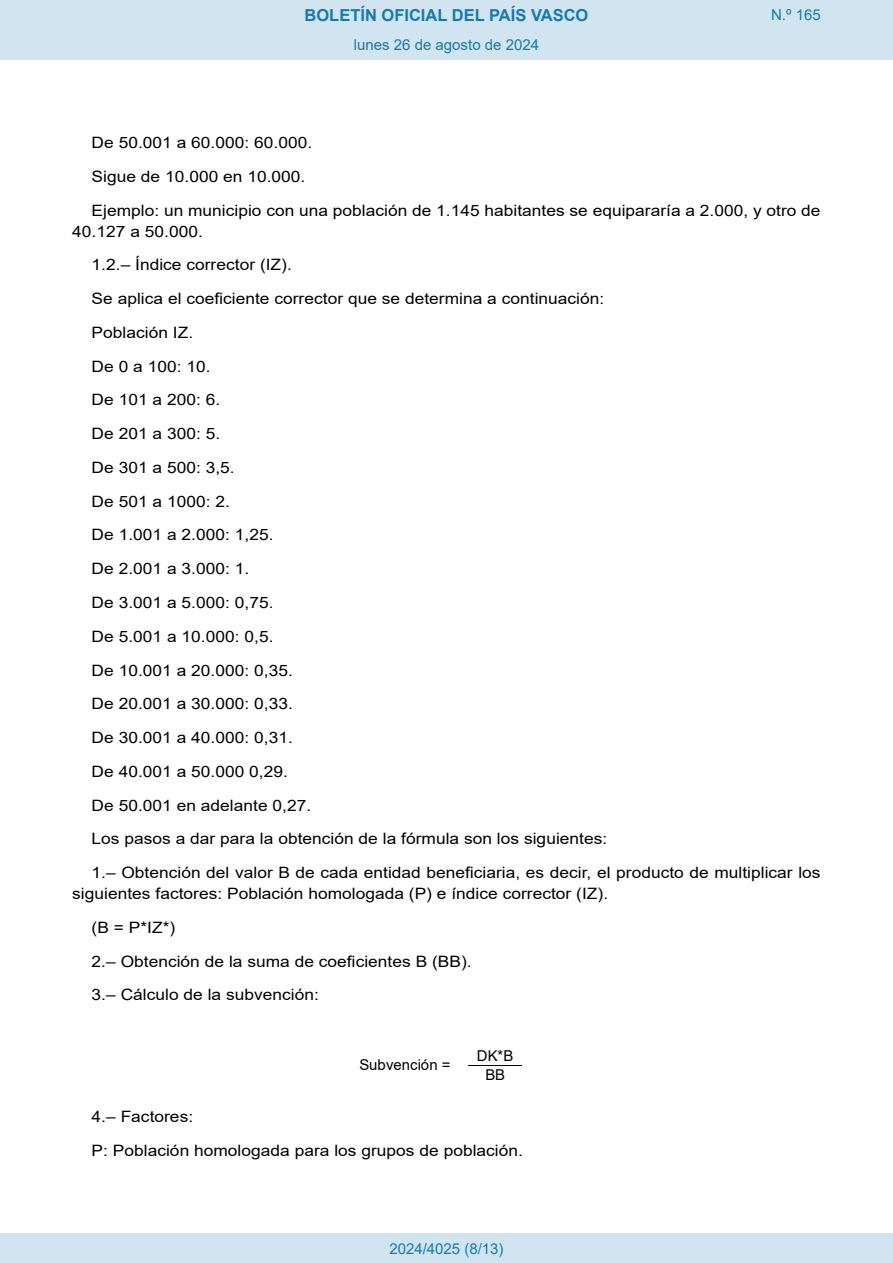
<style>
.page{position:relative;width:893px;height:1263px;background:#fff}
.page>*{position:absolute;margin:0;border:0;box-sizing:border-box;transform-origin:0 0}
.t1{font:700 16.5px "Arial";color:#1879ad}
.BOPVDetalle{font:15.6px/21px "Arial";color:#000;scale:1.11 1}
.Paginacion_Centro{font:15px "Arial";color:#1879ad}
.t2{font:15px/19.5px "Arial";color:#000;text-align:center}
</style>
<div class="page">
<div style="left:0;top:0;width:893px;height:60px;background:#d0e5f0"></div>
<div style="left:0;top:1233px;width:893px;height:30px;background:#d0e5f0"></div>
<hr style="left:469px;top:1065px;width:53px;height:1px;background:#000">
<p class="t1" style="left:305px;top:3px;width:285px">BOLETÍN OFICIAL DEL PAÍS VASCO</p>
<p class="Paginacion_Centro" style="left:354px;top:35px;width:187px">lunes 26 de agosto de 2024</p>
<p class="Paginacion_Centro" style="left:771px;top:5px;width:51px">N.º 165</p>
<p class="BOPVDetalle" style="left:92px;top:132px;width:200px">De 50.001 a 60.000: 60.000.</p>
<p class="BOPVDetalle" style="left:92px;top:166px;width:194px">Sigue de 10.000 en 10.000.</p>
<p class="BOPVDetalle" style="left:72px;top:200px;width:676px;text-indent:19px">Ejemplo: un municipio con una población de 1.145 habitantes se equipararía a 2.000, y otro de<br>40.127 a 50.000.</p>
<p class="BOPVDetalle" style="left:92px;top:254px;width:182px">1.2.– Índice corrector (IZ).</p>
<p class="BOPVDetalle" style="left:92px;top:288px;width:463px">Se aplica el coeficiente corrector que se determina a continuación:</p>
<p class="BOPVDetalle" style="left:92px;top:322px;width:93px">Población IZ.</p>
<p class="BOPVDetalle" style="left:92px;top:356px;width:109px">De 0 a 100: 10.</p>
<p class="BOPVDetalle" style="left:92px;top:389px;width:117px">De 101 a 200: 6.</p>
<p class="BOPVDetalle" style="left:92px;top:423px;width:117px">De 201 a 300: 5.</p>
<p class="BOPVDetalle" style="left:92px;top:457px;width:130px">De 301 a 500: 3,5.</p>
<p class="BOPVDetalle" style="left:92px;top:491px;width:126px">De 501 a 1000: 2.</p>
<p class="BOPVDetalle" style="left:92px;top:524px;width:165px">De 1.001 a 2.000: 1,25.</p>
<p class="BOPVDetalle" style="left:92px;top:558px;width:144px">De 2.001 a 3.000: 1.</p>
<p class="BOPVDetalle" style="left:92px;top:592px;width:165px">De 3.001 a 5.000: 0,75.</p>
<p class="BOPVDetalle" style="left:92px;top:626px;width:165px">De 5.001 a 10.000: 0,5.</p>
<p class="BOPVDetalle" style="left:92px;top:659px;width:183px">De 10.001 a 20.000: 0,35.</p>
<p class="BOPVDetalle" style="left:92px;top:693px;width:183px">De 20.001 a 30.000: 0,33.</p>
<p class="BOPVDetalle" style="left:92px;top:727px;width:183px">De 30.001 a 40.000: 0,31.</p>
<p class="BOPVDetalle" style="left:92px;top:761px;width:178px">De 40.001 a 50.000 0,29.</p>
<p class="BOPVDetalle" style="left:92px;top:794px;width:199px">De 50.001 en adelante 0,27.</p>
<p class="BOPVDetalle" style="left:92px;top:828px;width:466px">Los pasos a dar para la obtención de la fórmula son los siguientes:</p>
<p class="BOPVDetalle" style="left:72px;top:862px;width:676px;text-indent:19px">1.– Obtención del valor B de cada entidad beneficiaria, es decir, el producto de multiplicar los siguientes factores: Población homologada (P) e índice corrector (IZ).</p>
<p class="BOPVDetalle" style="left:92px;top:917px;width:77px">(B = P*IZ*)</p>
<p class="BOPVDetalle" style="left:92px;top:950px;width:344px">2.– Obtención de la suma de coeficientes B (BB).</p>
<p class="BOPVDetalle" style="left:92px;top:984px;width:206px">3.– Cálculo de la subvención:</p>
<p class="t2" style="left:359px;top:1055px;width:93px">Subvención =</p>
<p class="t2" style="left:477px;top:1046px;width:38px">DK*B<br>BB</p>
<p class="BOPVDetalle" style="left:92px;top:1106px;width:93px">4.– Factores:</p>
<p class="BOPVDetalle" style="left:92px;top:1140px;width:390px">P: Población homologada para los grupos de población.</p>
<p class="Paginacion_Centro" style="left:389px;top:1238px;width:116px">2024/4025 (8/13)</p>
</div>
